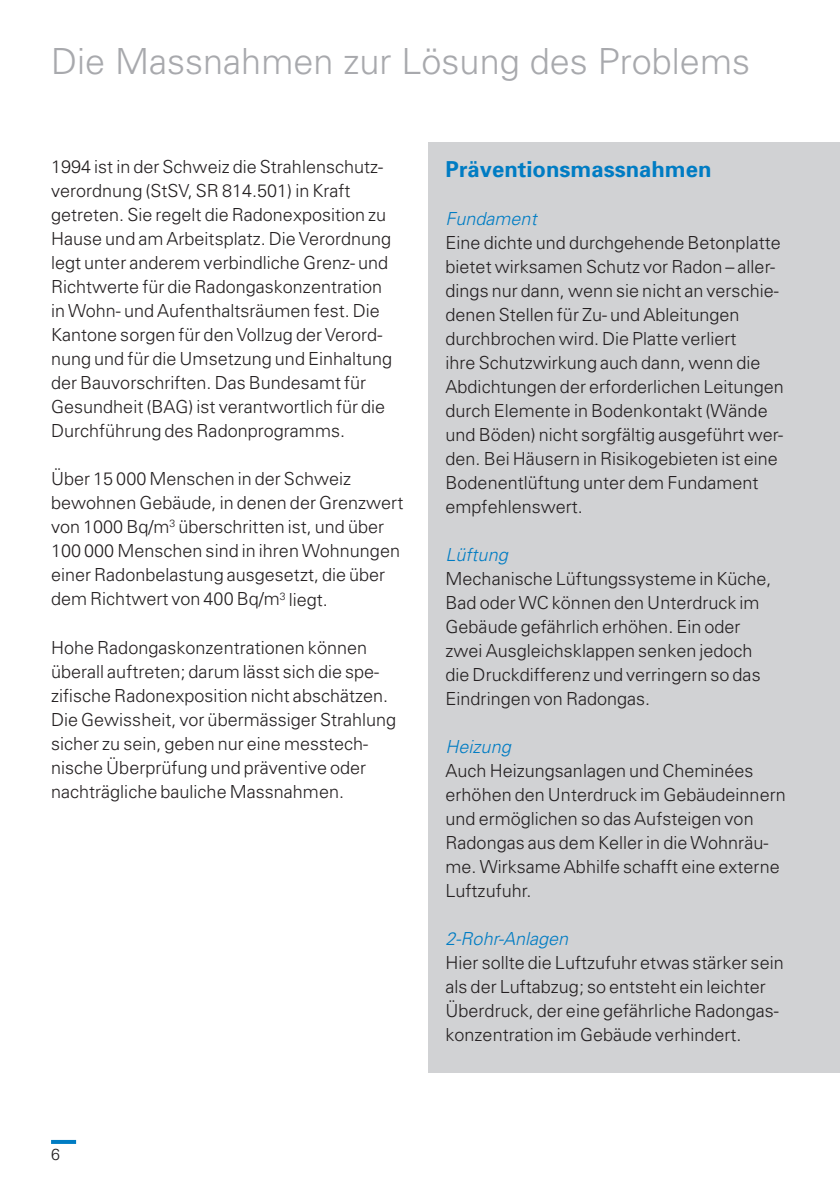
<style>
.page{position:relative;width:840px;height:1191px;background:#fff}
.page>*{position:absolute;margin:0;border:0;box-sizing:border-box;transform-origin:0 0}
.t1{font:300 36px "Univers";color:#a8a9ad}
.t2{font:700 22px "Univers";color:#007cc3}
.t3{font:300 18px/24px "Univers";color:#231f20}
.t4{font:italic 300 18px "Univers";color:#007cc3}
.t5{font:300 16px "Univers";color:#231f20}
</style>
<div class="page">
<svg style="left:51px;top:1140px;width:25px;height:4px"></svg>
<div style="left:428px;top:142px;width:411px;height:930px;background:#d1d2d4"></div>
<h1 class="t1" style="left:51px;top:40px;width:700px">Die Massnahmen zur Lösung des Problems</h1>
<p class="t3" style="left:51px;top:154px;width:342px">1994 ist in der Schweiz die Strahlenschutz&shy;verordnung (StSV, SR 814.501) in Kraft getreten. Sie regelt die Radonexposition zu Hause und am Arbeitsplatz. Die Verordnung legt unter anderem verbindliche Grenz- und Richtwerte für die Radongaskonzentration in Wohn- und Aufenthaltsräumen fest. Die Kantone sorgen für den Vollzug der Verord&shy;nung und für die Umsetzung und Einhaltung der Bauvorschriften. Das Bundesamt für Gesundheit (BAG) ist verantwortlich für die Durchführung des Radonprogramms.</p>
<p class="t3" style="left:51px;top:466px;width:353px">Über 15 000 Menschen in der Schweiz bewohnen Gebäude, in denen der Grenzwert von 1000 Bq/m<sup>3</sup> überschritten ist, und über 100 000 Menschen sind in ihren Wohnungen einer Radonbelastung ausgesetzt, die über dem Richtwert von 400 Bq/m<sup>3</sup> liegt.</p>
<p class="t3" style="left:51px;top:634px;width:346px">Hohe Radongaskonzentrationen können überall auftreten; darum lässt sich die spe&shy;zifische Radonexposition nicht abschätzen.<br>Die Gewissheit, vor übermässiger Strahlung sicher zu sein, geben nur eine messtech&shy;nische Überprüfung und präventive oder nachträgliche bauliche Massnahmen.</p>
<p class="t2" style="left:445px;top:155px;width:267px">Präventionsmassnahmen</p>
<p class="t4" style="left:445px;top:208px;width:93px">Fundament</p>
<p class="t3" style="left:445px;top:230px;width:339px">Eine dichte und durchgehende Betonplatte bietet wirksamen Schutz vor Radon – aller&shy;dings nur dann, wenn sie nicht an verschie&shy;denen Stellen für Zu- und Ableitungen durchbrochen wird. Die Platte verliert<br>ihre Schutzwirkung auch dann, wenn die Abdichtungen der erforderlichen Leitungen durch Elemente in Bodenkontakt (Wände und Böden) nicht sorgfältig ausgeführt wer&shy;den. Bei Häusern in Risikogebieten ist eine Bodenentlüftung unter dem Fundament empfehlenswert.</p>
<p class="t4" style="left:445px;top:544px;width:64px">Lüftung</p>
<p class="t3" style="left:445px;top:566px;width:327px">Mechanische Lüftungssysteme in Küche, Bad oder WC können den Unterdruck im Gebäude gefährlich erhöhen. Ein oder zwei Ausgleichsklappen senken jedoch die Druckdifferenz und verringern so das Eindringen von Radongas.</p>
<p class="t4" style="left:445px;top:736px;width:67px">Heizung</p>
<p class="t3" style="left:445px;top:758px;width:341px">Auch Heizungsanlagen und Cheminées erhöhen den Unterdruck im Gebäudeinnern und ermöglichen so das Aufsteigen von Radongas aus dem Keller in die Wohnräu&shy;me. Wirksame Abhilfe schafft eine externe Luftzufuhr.</p>
<p class="t4" style="left:445px;top:927px;width:124px">2-Rohr-Anlagen</p>
<p class="t3" style="left:445px;top:950px;width:339px">Hier sollte die Luftzufuhr etwas stärker sein als der Luftabzug; so entsteht ein leichter Überdruck, der eine gefährliche Radongas&shy;konzentration im Gebäude verhindert.</p>
<p class="t5" style="left:51px;top:1144px;width:10px">6</p>
</div>
